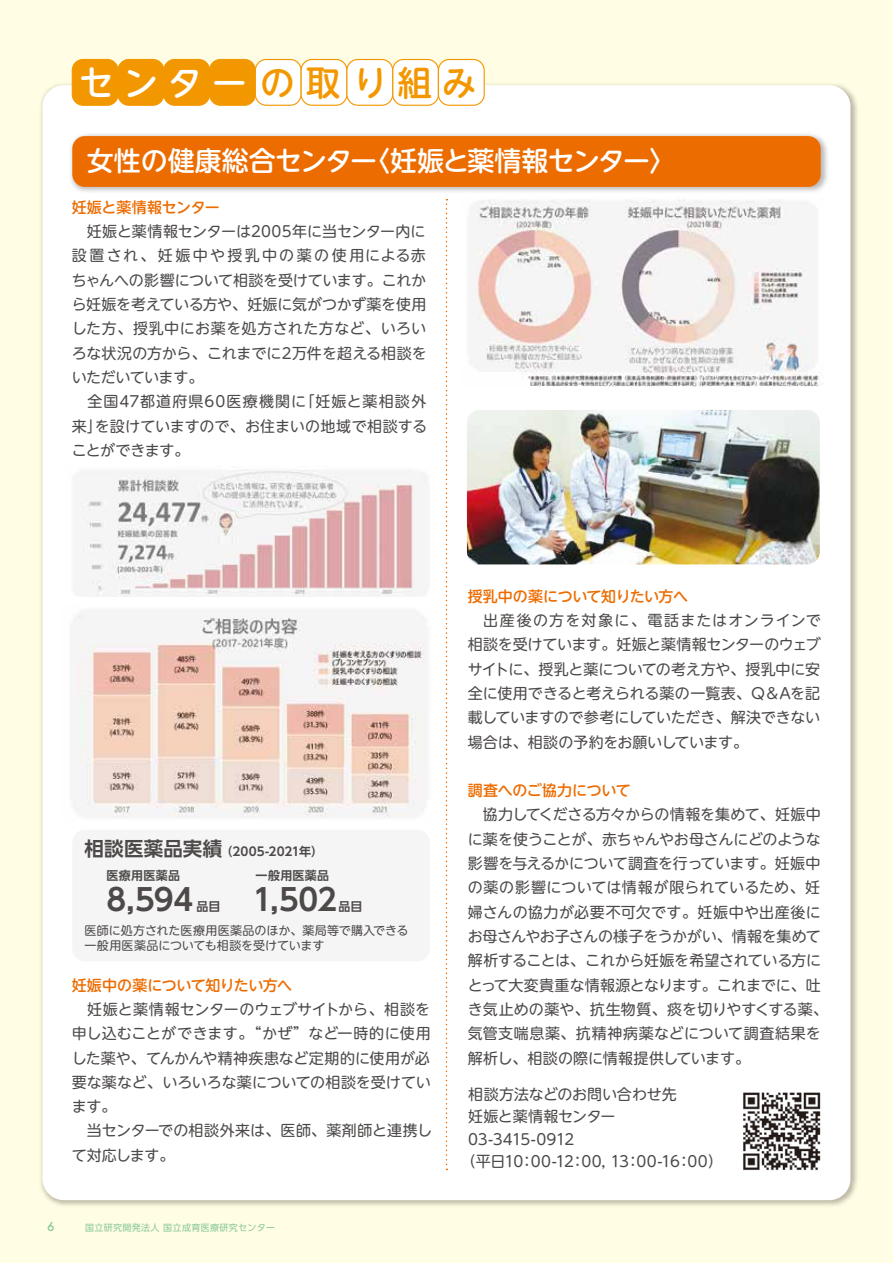
<style>
.page{position:relative;width:893px;height:1263px;background:#fffde3}
.page>*{position:absolute;margin:0;border:0;box-sizing:border-box;transform-origin:0 0}
.t1{font:500 34.65px "UD Shin M Go Pro";letter-spacing:.28em;color:#f39700}
.t2{font:700 30px "UD Shin Go Pro De";letter-spacing:-.025em;color:#4c4948}
.t3{font:500 27px "UD Shin M Go Pro";letter-spacing:-.025em;color:#fff}
.t4{font:700 19.5px "UD Shin Go Pro De";letter-spacing:.015em;color:#4c4948}
.t5{font:15px/24.3px "UD Shin M Go Pro";letter-spacing:-.005em;color:#4c4948}
.t6{font:500 15px "UD Shin M Go Pro";letter-spacing:-.025em;color:#ed6c00}
.t7{font:15px "UD Shin M Go Pro";letter-spacing:-.04em;color:#4c4948}
.t8{font:12px/15px "UD Shin M Go Pro";letter-spacing:.005em;color:#4c4948}
.t9{font:700 12px "UD Shin Go Pro De";letter-spacing:.015em;color:#4c4948}
.t10{font:500 12px "Futura";color:#89c997}
.t11{font:9px "UD Shin Go Pro";letter-spacing:.04em;color:#89c997}
.s1{color:#fff}
</style>
<div class="page">
<div style="left:43px;top:85px;width:807px;height:1115px;background:#fff;border-radius:21px"></div>
<img style="left:70px;top:134px;width:758px;height:58px">
<div style="left:72px;top:136px;width:749px;height:51px;background:#ed6c00;border-radius:13px"></div>
<div style="left:72px;top:59px;width:46px;height:46px;background:#f39700;border-radius:11px"></div>
<div style="left:72px;top:59px;width:47px;height:47px;border:1px solid #f39700;border-radius:11px"></div>
<div style="left:118px;top:59px;width:46px;height:46px;background:#f39700;border-radius:11px"></div>
<div style="left:117px;top:59px;width:47px;height:47px;border:1px solid #f39700;border-radius:11px"></div>
<div style="left:164px;top:59px;width:46px;height:46px;background:#f39700;border-radius:11px"></div>
<div style="left:163px;top:59px;width:47px;height:47px;border:1px solid #f39700;border-radius:11px"></div>
<div style="left:210px;top:59px;width:45px;height:46px;background:#f39700;border-radius:11px"></div>
<div style="left:209px;top:59px;width:47px;height:47px;border:1px solid #f39700;border-radius:11px"></div>
<div style="left:255px;top:59px;width:46px;height:46px;background:#fff;border-radius:11px"></div>
<div style="left:255px;top:59px;width:47px;height:47px;border:1px solid #f39700;border-radius:11px"></div>
<div style="left:393px;top:59px;width:45px;height:46px;background:#fff;border-radius:11px"></div>
<div style="left:392px;top:59px;width:47px;height:47px;border:1px solid #f39700;border-radius:11px"></div>
<div style="left:438px;top:59px;width:46px;height:46px;background:#fff;border-radius:11px"></div>
<div style="left:438px;top:59px;width:47px;height:47px;border:1px solid #f39700;border-radius:11px"></div>
<div style="left:301px;top:59px;width:46px;height:46px;background:#fff;border-radius:11px"></div>
<div style="left:301px;top:59px;width:46px;height:47px;border:1px solid #f39700;border-radius:11px"></div>
<div style="left:347px;top:59px;width:46px;height:46px;background:#fff;border-radius:11px"></div>
<div style="left:346px;top:59px;width:47px;height:47px;border:1px solid #f39700;border-radius:11px"></div>
<svg style="left:446px;top:199px;width:1px;height:971px"></svg>
<img style="left:467px;top:410px;width:353px;height:154px">
<img style="left:743px;top:1092px;width:78px;height:79px">
<div style="left:72px;top:830px;width:358px;height:131px;background:#f5f5f5;border-radius:13px"></div>
<img style="left:73px;top:469px;width:354px;height:128px">
<img style="left:73px;top:610px;width:353px;height:208px">
<img style="left:470px;top:200px;width:351px;height:187px">
<h1 class="t1" style="left:79px;top:54px;width:399px"><span class="s1">センター</span>の取り組み</h1>
<h3 class="t3" style="left:87px;top:139px;width:578px">女性の健康総合センター〈妊娠と薬情報センター〉</h3>
<p class="t6" style="left:72px;top:195px;width:149px">妊娠と薬情報センター</p>
<p class="t5" style="left:72px;top:219px;width:357px">　妊娠と薬情報センターは2005年に当センター内に設置され、妊娠中や授乳中の薬の使用による赤ちゃんへの影響について相談を受けています。これから妊娠を考えている方や、妊娠に気がつかず薬を使用した方、授乳中にお薬を処方された方など、いろいろな状況の方から、これまでに2万件を超える相談をいただいています。<br>　全国47都道府県60医療機関に「妊娠と薬相談外来」を設けていますので、お住まいの地域で相談することができます。</p>
<h3 class="t4" style="left:84px;top:833px;width:139px">相談医薬品実績</h3>
<p class="t9" style="left:107px;top:865px;width:75px">医療用医薬品</p>
<p class="t9" style="left:255px;top:865px;width:75px">一般用医薬品</p>
<h2 class="t2" style="left:107px;top:875px;width:88px">8,594</h2>
<p class="t9" style="left:220px;top:842px;width:104px">（2005-2021年）</p>
<h2 class="t2" style="left:253px;top:875px;width:86px">1,502</h2>
<p class="t9" style="left:197px;top:897px;width:26px">品目</p>
<p class="t9" style="left:338px;top:897px;width:26px">品目</p>
<p class="t8" style="left:84px;top:922px;width:325px">医師に処方された医療用医薬品のほか、薬局等で購入できる一般用医薬品についても相談を受けています</p>
<p class="t6" style="left:72px;top:973px;width:222px">妊娠中の薬について知りたい方へ</p>
<p class="t5" style="left:72px;top:996px;width:362px">　妊娠と薬情報センターのウェブサイトから、相談を申し込むことができます。“かぜ”など一時的に使用した薬や、てんかんや精神疾患など定期的に使用が必要な薬など、いろいろな薬についての相談を受けています。<br>　当センターでの相談外来は、医師、薬剤師と連携して対応します。</p>
<p class="t10" style="left:47px;top:1218px;width:9px">6</p>
<p class="t11" style="left:85px;top:1220px;width:192px">国立研究開発法人 国立成育医療研究センター</p>
<p class="t6" style="left:468px;top:584px;width:222px">授乳中の薬について知りたい方へ</p>
<p class="t5" style="left:468px;top:607px;width:354px;text-align:justify;text-indent:16px">出産後の方を対象に、電話またはオンラインで相談を受けています。妊娠と薬情報センターのウェブサイトに、授乳と薬についての考え方や、授乳中に安全に使用できると考えられる薬の一覧表、Q＆Aを記載していますので参考にしていただき、解決できない場合は、相談の予約をお願いしています。</p>
<p class="t6" style="left:468px;top:778px;width:164px">調査へのご協力について</p>
<p class="t5" style="left:468px;top:802px;width:362px">　協力してくださる方々からの情報を集めて、妊娠中に薬を使うことが、赤ちゃんやお母さんにどのような影響を与えるかについて調査を行っています。妊娠中の薬の影響については情報が限られているため、妊婦さんの協力が必要不可欠です。妊娠中や出産後にお母さんやお子さんの様子をうかがい、情報を集めて解析することは、これから妊娠を希望されている方にとって大変貴重な情報源となります。これまでに、吐き気止めの薬や、抗生物質、痰を切りやすくする薬、気管支喘息薬、抗精神病薬などについて調査結果を解析し、相談の際に情報提供しています。</p>
<p class="t5" style="left:468px;top:1081px;width:210px">相談方法などのお問い合わせ先</p>
<p class="t5" style="left:468px;top:1103px;width:149px">妊娠と薬情報センター</p>
<p class="t7" style="left:468px;top:1127px;width:108px">03-3415-0912</p>
<p class="t7" style="left:461px;top:1149px;width:264px">（平日10：00-12：00, 13：00-16：00）</p>
</div>
